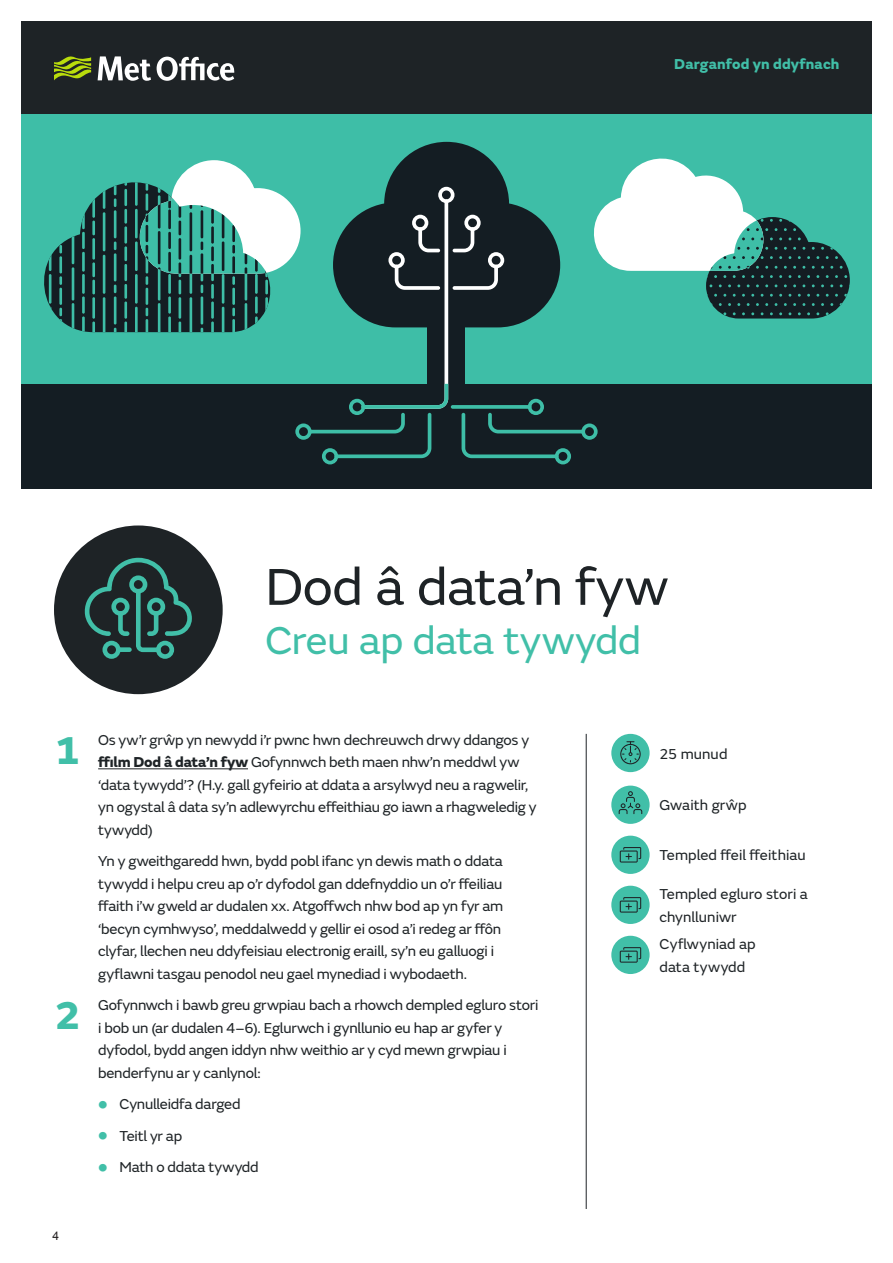
<style>
.page{position:relative;width:893px;height:1263px;background:#fff}
.page>*{position:absolute;margin:0;border:0;box-sizing:border-box;transform-origin:0 0}
.MO_Lesson_plan_title{font:54px "FS Emeric";letter-spacing:-.005em;color:#1e2326}
.MO_Lesson_plan_title-2{font:40.5px "FS Emeric";letter-spacing:-.005em;color:#41bfa8}
.t1{font:800 40.5px "FS Emeric";color:#41bfa8}
.MO_Lesson_plan_bulle{font:15px/22.5px "FS Emeric";letter-spacing:-.015em;color:#1e2326}
.MO_Lesson_plan_body{font:15px/22.5px "FS Emeric";letter-spacing:.005em;color:#1e2326}
.MO_Lesson_plan_age_r{font:800 15px "FS Emeric";letter-spacing:.01em;color:#41bfa8}
.t2{font:12px "Arial";color:#231f20}
.s1{font-weight:800}
.s2{font-family:"Arial";font-weight:700;font-size:27px;color:#41bfa8}
</style>
<div class="page">
<div style="left:611px;top:734px;width:39px;height:38px;background:#41bfa8;border-radius:50%"></div>
<svg style="left:620px;top:741px;width:21px;height:23px"></svg>
<div style="left:611px;top:786px;width:39px;height:38px;background:#41bfa8;border-radius:50%"></div>
<svg style="left:619px;top:791px;width:23px;height:23px"></svg>
<div style="left:54px;top:525px;width:169px;height:169px;background:#1e2326;border-radius:50%"></div>
<svg style="left:84px;top:557px;width:108px;height:102px"></svg>
<div style="left:116px;top:647px;width:16px;height:5px;background:#41bfa8;border-radius:2px"></div>
<div style="left:21px;top:21px;width:851px;height:95px;background:#1e2326"></div>
<svg style="left:98px;top:56px;width:137px;height:25px"></svg>
<svg style="left:54px;top:56px;width:37px;height:24px"></svg>
<div style="left:21px;top:115px;width:851px;height:374px;background:#3ebea7"></div>
<div style="left:21px;top:384px;width:851px;height:105px;background:#141d23"></div>
<svg style="left:44px;top:142px;width:806px;height:322px"></svg>
<hr style="left:586px;top:734px;width:1px;height:475px;background:#1e2326">
<hr style="left:98px;top:768px;width:150px;height:1px;background:#1e2326">
<div style="left:611px;top:886px;width:39px;height:38px;background:#41bfa8;border-radius:50%"></div>
<svg style="left:620px;top:897px;width:21px;height:15px"></svg>
<div style="left:611px;top:836px;width:39px;height:38px;background:#41bfa8;border-radius:50%"></div>
<svg style="left:620px;top:847px;width:21px;height:15px"></svg>
<div style="left:611px;top:936px;width:39px;height:38px;background:#41bfa8;border-radius:50%"></div>
<svg style="left:620px;top:947px;width:21px;height:16px"></svg>
<p class="MO_Lesson_plan_age_r" style="left:674px;top:52px;width:167px">Darganfod yn ddyfnach</p>
<p class="MO_Lesson_plan_title" style="left:265px;top:548px;width:404px">Dod â data’n fyw</p>
<p class="MO_Lesson_plan_title-2" style="left:265px;top:612px;width:377px">Creu ap data tywydd</p>
<p class="t1" style="left:54px;top:718px;width:29px">1</p>
<p class="t1" style="left:54px;top:983px;width:29px">2</p>
<p class="MO_Lesson_plan_bulle" style="left:98px;top:728px;width:440px">Os yw’r grŵp yn newydd i’r pwnc hwn dechreuwch drwy ddangos y <span class="s1">ffilm Dod â data’n fyw</span> Gofynnwch beth maen nhw’n meddwl yw ‘data tywydd’? (H.y. gall gyfeirio at ddata a arsylwyd neu a ragwelir, yn ogystal â data sy’n adlewyrchu effeithiau go iawn a rhagweledig y tywydd)</p>
<p class="MO_Lesson_plan_bulle" style="left:98px;top:849px;width:407px">Yn y gweithgaredd hwn, bydd pobl ifanc yn dewis math o ddata tywydd i helpu creu ap o’r dyfodol gan ddefnyddio un o’r ffeiliau ffaith i’w gweld ar dudalen xx. Atgoffwch nhw bod ap yn fyr am ‘becyn cymhwyso’, meddalwedd y gellir ei osod a’i redeg ar ffôn clyfar, llechen neu ddyfeisiau electronig eraill, sy’n eu galluogi i gyflawni tasgau penodol neu gael mynediad i wybodaeth.</p>
<p class="MO_Lesson_plan_bulle" style="left:98px;top:993px;width:442px">Gofynnwch i bawb greu grwpiau bach a rhowch dempled egluro stori i bob un (ar dudalen 4–6). Eglurwch i gynllunio eu hap ar gyfer y dyfodol, bydd angen iddyn nhw weithio ar y cyd mewn grwpiau i benderfynu ar y canlynol:</p>
<p class="MO_Lesson_plan_bulle" style="left:98px;top:1092px;width:144px"><span class="s2">•</span> Cynulleidfa darged</p>
<p class="MO_Lesson_plan_bulle" style="left:98px;top:1124px;width:86px"><span class="s2">•</span> Teitl yr ap</p>
<p class="MO_Lesson_plan_bulle" style="left:98px;top:1155px;width:162px"><span class="s2">•</span> Math o ddata tywydd</p>
<p class="t2" style="left:52px;top:1228px;width:8px">4</p>
<p class="MO_Lesson_plan_body" style="left:659px;top:741px;width:70px">25 munud</p>
<p class="MO_Lesson_plan_body" style="left:659px;top:793px;width:89px">Gwaith grŵp</p>
<p class="MO_Lesson_plan_body" style="left:659px;top:843px;width:148px">Templed ffeil ffeithiau</p>
<p class="MO_Lesson_plan_body" style="left:659px;top:882px;width:150px">Templed egluro stori a chynlluniwr</p>
<p class="MO_Lesson_plan_body" style="left:659px;top:932px;width:98px">Cyflwyniad ap data tywydd</p>
</div>
